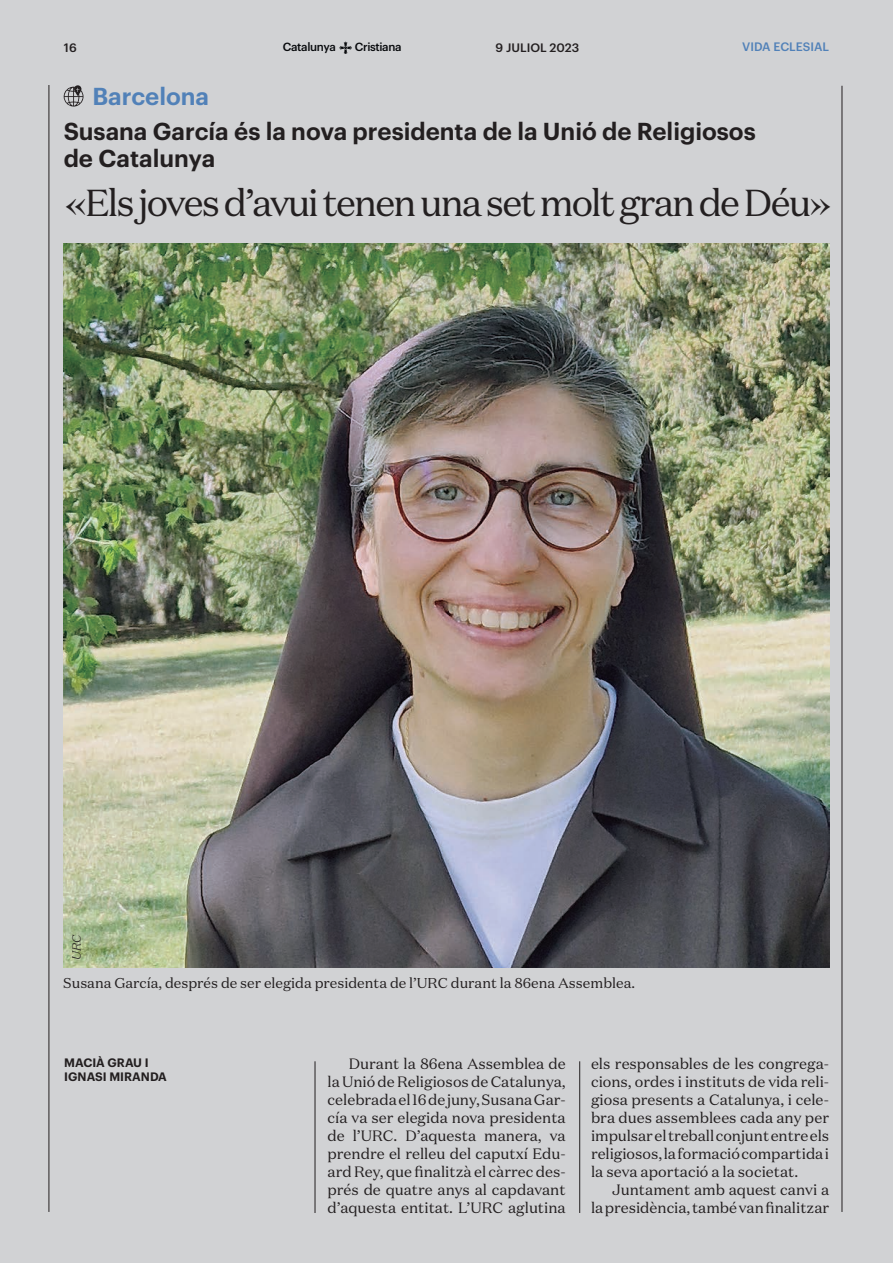
<style>
.page{position:relative;width:893px;height:1263px;background:#d1d2d4}
.page>*{position:absolute;margin:0;border:0;box-sizing:border-box;transform-origin:0 0}
.t1{font:37.5px "Domaine Text";letter-spacing:-.05em;color:#231f20}
.t2{font:600 24px/27px "Graphik";color:#231f20}
.t3{font:600 24px "Graphik";color:#5181b8}
.t4{font:15px/18px "Domaine Text";color:#231f20;text-align:justify}
.t5{font:14.25px "Domaine Text";color:#231f20}
.t6{font:600 12px/13.5px "Graphik";color:#231f20}
.t7{font:500 12px "Graphik";color:#231f20}
.t8{font:500 12px "Graphik";color:#5181b8}
.t9{font:italic 300 12px "Domaine Text";color:#231f20}
.t10{font:500 11.55px "Graphik";letter-spacing:-.03em;color:#07090c}
</style>
<div class="page">
<hr style="left:49px;top:85px;width:1px;height:1127px;background:#231f20">
<svg style="left:339px;top:42px;width:13px;height:12px"></svg>
<hr style="left:842px;top:86px;width:1px;height:1126px;background:#231f20">
<hr style="left:315px;top:1061px;width:1px;height:152px;background:#231f20">
<hr style="left:579px;top:1061px;width:1px;height:152px;background:#231f20">
<svg style="left:64px;top:85px;width:20px;height:22px"></svg>
<img style="left:64px;top:243px;width:765px;height:725px">
<p class="t7" style="left:64px;top:38px;width:15px">16</p>
<p class="t10" style="left:283px;top:38px;width:54px">Catalunya</p>
<p class="t10" style="left:355px;top:38px;width:48px">Cristiana</p>
<p class="t7" style="left:495px;top:38px;width:85px">9 JULIOL 2023</p>
<p class="t8" style="left:742px;top:38px;width:89px">VIDA ECLESIAL</p>
<h2 class="t3" style="left:92px;top:78px;width:118px">Barcelona</h2>
<h2 class="t2" style="left:64px;top:115px;width:694px">Susana García és la nova presidenta de la Unió de Religiosos de Catalunya</h2>
<h1 class="t1" style="left:64px;top:179px;width:770px">«Els joves d’avui tenen una set molt gran de Déu»</h1>
<p class="t9" style="left:69px;top:960px;width:27px;rotate:-90deg">URC</p>
<p class="t5" style="left:63px;top:974px;width:573px">Susana García, després de ser elegida presidenta de l’URC durant la 86ena Assemblea.</p>
<p class="t6" style="left:64px;top:1055px;width:104px">MACIÀ GRAU I<br>IGNASI MIRANDA</p>
<p class="t4" style="left:328px;top:1054px;width:240px;text-indent:21px">Durant la 86ena Assemblea de la Unió de Religiosos de Catalunya, celebrada el 16 de juny, Susana Gar&shy;cía va ser elegida nova presidenta de l’URC. D’aquesta manera, va prendre el relleu del caputxí Edu&shy;ard Rey, que finalitzà el càrrec des&shy;prés de quatre anys al capdavant d’aquesta entitat. L’URC aglutina</p>
<p class="t4" style="left:591px;top:1054px;width:240px">els responsables de les congrega&shy;cions, ordes i instituts de vida reli&shy;giosa presents a Catalunya, i cele&shy;bra dues assemblees cada any per impulsar el treball conjunt entre els religiosos, la formació compartida i la seva aportació a la societat.</p>
<p class="t4" style="left:591px;top:1180px;width:240px;text-align:right">Juntament amb aquest canvi a<br>la presidència, també van finalitzar</p>
</div>
